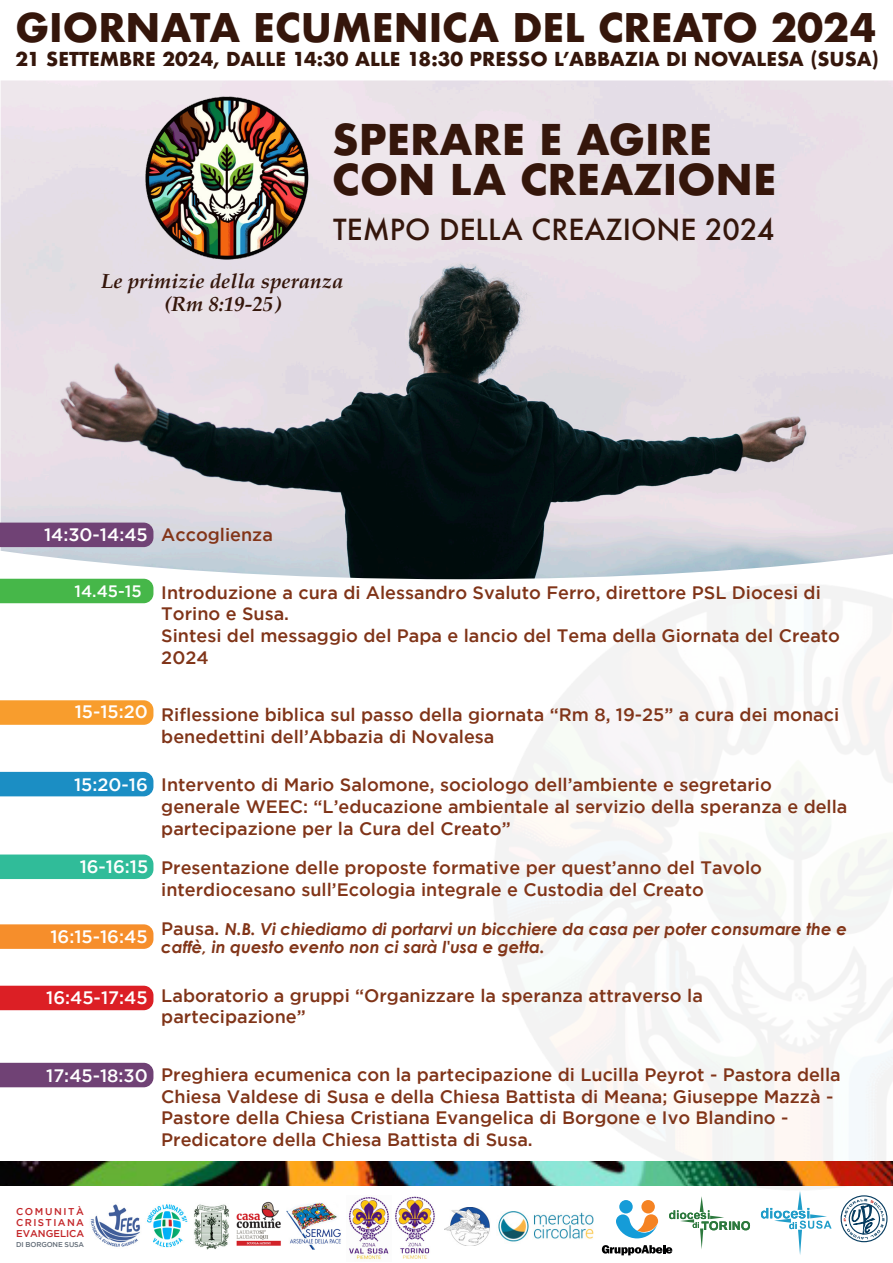
<style>
.page{position:relative;width:893px;height:1263px;background:#fff}
.page>*{position:absolute;margin:0;border:0;box-sizing:border-box;transform-origin:0 0}
.t1{font:700 41.25px/40.5px "Futura";color:#35160b}
.t2{font:700 38.4px "Futura";color:#35160b}
.t3{font:500 28.2px "Futura";color:#35160b}
.t4{font:italic 700 20.7px/22.5px "Palatino";color:#35160b;text-align:center}
.t5{font:700 18.75px "Futura";color:#35160b}
.t6{font:500 18px/21.6px "Gotham";color:#803418}
.t7{font:500 18px/21.6px "Gotham";color:#823518}
.t8{font:500 18px "Gotham";color:#fff}
.t9{font:italic 700 16.5px/17.5px "Century Gothic";color:#823518}
.t10{font:500 16.5px "Gotham";color:#fff}
.t11{font:500 9.9px/10.8px "Gotham";letter-spacing:.14em;color:#c32427;text-align:justify}
.t12{font:500 7.05px "Gotham";letter-spacing:-.02em;color:#626c77}
.s1{font-family:"Gotham";font-weight:500;font-style:normal;font-size:18px}
</style>
<div class="page">
<img style="left:498px;top:1211px;width:96px;height:31px">
<img style="left:1px;top:80px;width:892px;height:499px">
<svg style="left:841px;top:1196px;width:46px;height:46px"></svg>
<div style="left:841px;top:1195px;width:46px;height:47px;border:1px solid #063c60;border-radius:50%"></div>
<svg style="left:844px;top:1199px;width:40px;height:40px"></svg>
<img style="left:0;top:1161px;width:893px;height:25px">
<img style="left:121px;top:93px;width:209px;height:167px">
<div style="left:0;top:523px;width:153px;height:24px;background:#704275"></div>
<div style="left:0;top:579px;width:153px;height:24px;background:#46b749"></div>
<svg style="left:0;top:700px;width:153px;height:25px;background:#f89f32"></svg>
<div style="left:0;top:772px;width:153px;height:24px;background:#1b8ec4"></div>
<div style="left:0;top:854px;width:153px;height:25px;background:#30bc99"></div>
<svg style="left:0;top:924px;width:153px;height:25px;background:#f69130"></svg>
<div style="left:0;top:986px;width:153px;height:24px;background:#dc1f25"></div>
<div style="left:0;top:1063px;width:153px;height:24px;background:#704275"></div>
<svg style="left:761px;top:1191px;width:71px;height:64px"></svg>
<img style="left:236px;top:1202px;width:45px;height:44px">
<img style="left:444px;top:1207px;width:46px;height:39px">
<img style="left:194px;top:1204px;width:35px;height:45px">
<img style="left:90px;top:1204px;width:98px;height:44px">
<img style="left:349px;top:1197px;width:40px;height:63px">
<img style="left:287px;top:1203px;width:54px;height:46px">
<img style="left:395px;top:1196px;width:40px;height:63px">
<svg style="left:602px;top:1196px;width:148px;height:59px"></svg>
<h2 class="t2" style="left:15px;top:0;width:862px">GIORNATA ECUMENICA DEL CREATO 2024</h2>
<p class="t5" style="left:15px;top:46px;width:865px">21 SETTEMBRE 2024, DALLE 14:30 ALLE 18:30 PRESSO L’ABBAZIA DI NOVALESA (SUSA)</p>
<h1 class="t1" style="left:332px;top:119px;width:446px">SPERARE E AGIRE<br>CON LA CREAZIONE</h1>
<h3 class="t3" style="left:333px;top:210px;width:443px">TEMPO DELLA CREAZIONE 2024</h3>
<p class="t4" style="left:101px;top:270px;width:244px">Le primizie della speranza (Rm 8:19-25)</p>
<p class="t8" style="left:44px;top:525px;width:105px">14:30-14:45</p>
<p class="t7" style="left:161px;top:524px;width:113px">Accoglienza</p>
<p class="t10" style="left:74px;top:581px;width:69px">14.45-15</p>
<p class="t6" style="left:161px;top:581px;width:680px">Introduzione a cura di Alessandro Svaluto Ferro, direttore PSL Diocesi di Torino e Susa.<br>Sintesi del messaggio del Papa e lancio del Tema della Giornata del Creato 2024</p>
<p class="t8" style="left:75px;top:702px;width:75px">15-15:20</p>
<p class="t8" style="left:74px;top:774px;width:75px">15:20-16</p>
<p class="t8" style="left:80px;top:856px;width:70px">16-16:15</p>
<p class="t8" style="left:50px;top:926px;width:99px">16:15-16:45</p>
<p class="t8" style="left:46px;top:987px;width:103px">16:45-17:45</p>
<p class="t6" style="left:161px;top:704px;width:679px">Riflessione biblica sul passo della giornata “Rm 8, 19-25” a cura dei monaci benedettini dell’Abbazia di Novalesa</p>
<p class="t6" style="left:161px;top:774px;width:688px">Intervento di Mario Salomone, sociologo dell’ambiente e segretario generale WEEC: “L’educazione ambientale al servizio della speranza e della partecipazione per la Cura del Creato”</p>
<p class="t7" style="left:161px;top:857px;width:602px">Presentazione delle proposte formative per quest’anno del Tavolo interdiocesano sull’Ecologia integrale e Custodia del Creato</p>
<p class="t9" style="left:161px;top:920px;width:687px"><span class="s1">Pausa.</span> N.B. Vi chiediamo di portarvi un bicchiere da casa per poter consumare the e caffè, in questo evento non ci sarà l'usa e getta.</p>
<p class="t6" style="left:161px;top:984px;width:543px">Laboratorio a gruppi “Organizzare la speranza attraverso la partecipazione”</p>
<p class="t8" style="left:46px;top:1065px;width:103px">17:45-18:30</p>
<p class="t6" style="left:161px;top:1063px;width:681px">Preghiera ecumenica con la partecipazione di Lucilla Peyrot - Pastora della Chiesa Valdese di Susa e della Chiesa Battista di Meana; Giuseppe Mazzà - Pastore della Chiesa Cristiana Evangelica di Borgone e Ivo Blandino - Predicatore della Chiesa Battista di Susa.</p>
<p class="t11" style="left:16px;top:1206px;width:70px">COMUNITÀ CRISTIANA EVANGELICA</p>
<p class="t12" style="left:16px;top:1241px;width:70px">DI BORGONE SUSA</p>
</div>
